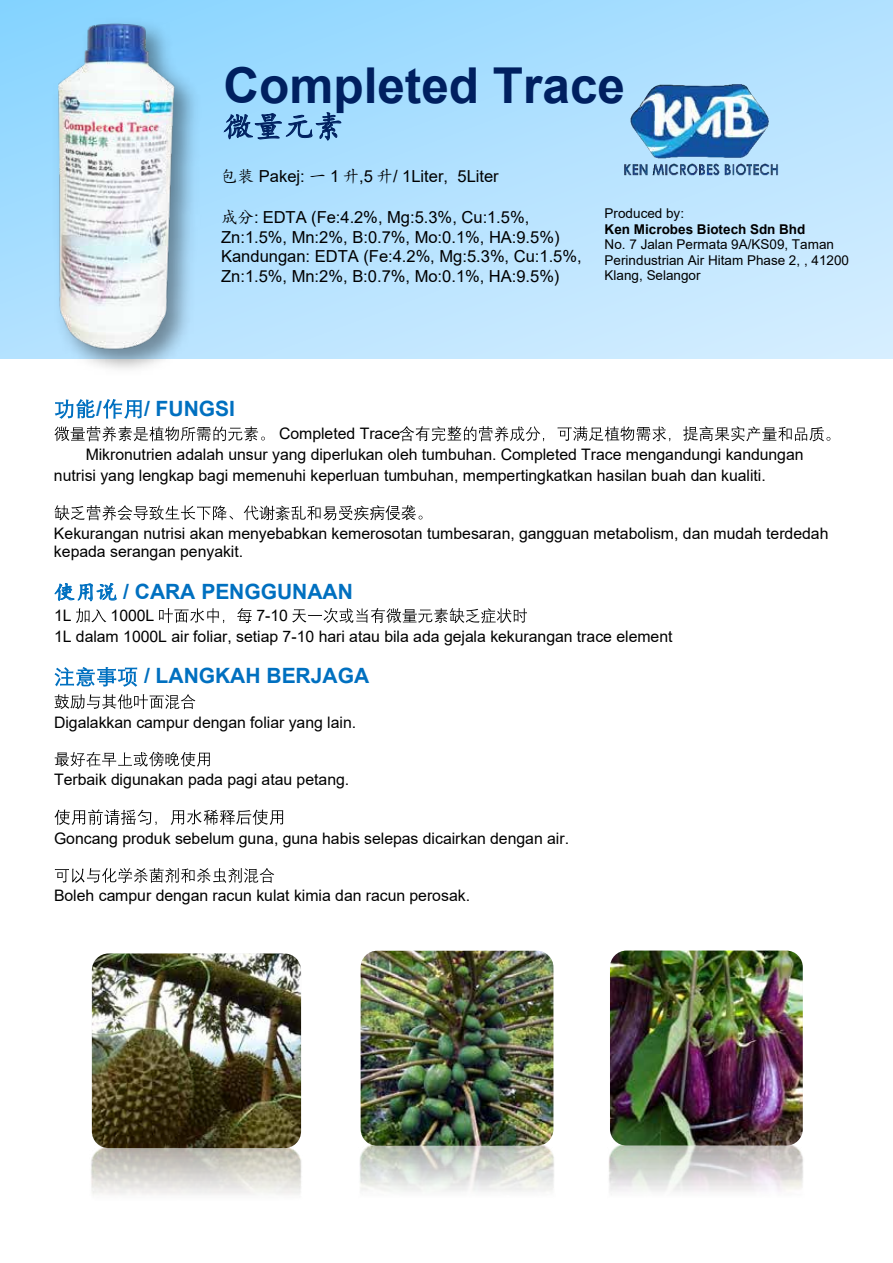
<style>
.page{position:relative;width:893px;height:1263px;background:#fff}
.page>*{position:absolute;margin:0;border:0;box-sizing:border-box;transform-origin:0 0}
.t1{font:700 49.5px "Arial";color:#002060}
.t2{font:30px "Kai Ti";color:#002060}
.t3{font:700 21px "Arial";color:#0070c0}
.t4{font:16.5px/19.8px "Arial";color:#000}
.t5{font:15.9px/18.1px "Arial";color:#000}
.t6{font:13.5px/15.5px "Arial";color:#000}
.t7{font:700 13.5px "Arial";color:#000}
.s1{font-family:"Kai Ti"}
.s2{font-family:"Kai Ti";font-weight:400}
</style>
<div class="page">
<svg style="left:0;top:0;width:893px;height:359px"></svg>
<svg style="left:55px;top:399px;width:40px;height:20px"></svg>
<svg style="left:103px;top:399px;width:39px;height:20px"></svg>
<svg style="left:54px;top:426px;width:211px;height:15px"></svg>
<svg style="left:399px;top:426px;width:431px;height:15px"></svg>
<svg style="left:55px;top:505px;width:368px;height:15px"></svg>
<svg style="left:54px;top:583px;width:63px;height:19px"></svg>
<svg style="left:76px;top:608px;width:30px;height:15px"></svg>
<svg style="left:159px;top:608px;width:93px;height:15px"></svg>
<svg style="left:292px;top:608px;width:235px;height:15px"></svg>
<svg style="left:55px;top:667px;width:82px;height:20px"></svg>
<svg style="left:55px;top:694px;width:140px;height:15px"></svg>
<svg style="left:54px;top:809px;width:229px;height:16px"></svg>
<svg style="left:55px;top:868px;width:219px;height:15px"></svg>
<svg style="left:223px;top:112px;width:118px;height:29px"></svg>
<img style="left:91px;top:1148px;width:211px;height:47px">
<img style="left:92px;top:953px;width:209px;height:195px">
<img style="left:360px;top:1146px;width:194px;height:46px">
<img style="left:361px;top:951px;width:192px;height:195px">
<img style="left:609px;top:1145px;width:194px;height:47px">
<img style="left:610px;top:950px;width:193px;height:195px">
<img style="left:604px;top:61px;width:194px;height:137px">
<svg style="left:55px;top:752px;width:155px;height:15px"></svg>
<img style="left:45px;top:10px;width:162px;height:359px">
<img style="left:55px;top:21px;width:123px;height:335px">
<h1 class="t1" style="left:223px;top:67px;width:403px">Completed Trace</h1>
<h2 class="t2" style="left:223px;top:111px;width:122px">微量元素</h2>
<p class="t4" style="left:221px;top:168px;width:279px"><span class="s1">包装</span> Pakej: <span class="s1">一</span> 1 <span class="s1">升</span>,5 <span class="s1">升</span>/ 1Liter, 5Liter</p>
<p class="t4" style="left:221px;top:208px;width:362px"><span class="s1">成分</span>: EDTA (Fe:4.2%, Mg:5.3%, Cu:1.5%, Zn:1.5%, Mn:2%, B:0.7%, Mo:0.1%, HA:9.5%)<br>Kandungan: EDTA (Fe:4.2%, Mg:5.3%, Cu:1.5%, Zn:1.5%, Mn:2%, B:0.7%, Mo:0.1%, HA:9.5%)</p>
<p class="t6" style="left:605px;top:207px;width:81px">Produced by:</p>
<p class="t7" style="left:605px;top:224px;width:202px">Ken Microbes Biotech Sdn Bhd</p>
<p class="t6" style="left:605px;top:238px;width:246px">No. 7 Jalan Permata 9A/KS09, Taman<br>Perindustrian Air Hitam Phase 2, , 41200<br>Klang, Selangor</p>
<h3 class="t3" style="left:96px;top:400px;width:7px">/</h3>
<h3 class="t3" style="left:144px;top:400px;width:93px">/ FUNGSI</h3>
<p class="t5" style="left:279px;top:426px;width:123px">Completed Trace</p>
<p class="t5" style="left:86px;top:447px;width:719px">Mikronutrien adalah unsur yang diperlukan oleh tumbuhan. Completed Trace mengandungi kandungan</p>
<p class="t5" style="left:54px;top:468px;width:714px">nutrisi yang lengkap bagi memenuhi keperluan tumbuhan, mempertingkatkan hasilan buah dan kualiti.</p>
<p class="t5" style="left:54px;top:525px;width:776px">Kekurangan nutrisi akan menyebabkan kemerosotan tumbesaran, gangguan metabolism, dan mudah terdedah kepada serangan penyakit.</p>
<h3 class="t3" style="left:54px;top:584px;width:300px"><span class="s2">使用说</span> / CARA PENGGUNAAN</h3>
<p class="t5" style="left:54px;top:607px;width:19px">1L</p>
<p class="t5" style="left:111px;top:607px;width:45px">1000L</p>
<p class="t5" style="left:54px;top:606px;width:620px;line-height:20.9px;text-indent:202px">7-10<br>1L dalam 1000L air foliar, setiap 7-10 hari atau bila ada gejala kekurangan trace element</p>
<h3 class="t3" style="left:144px;top:668px;width:227px">/ LANGKAH BERJAGA</h3>
<p class="t5" style="left:54px;top:714px;width:304px">Digalakkan campur dengan foliar yang lain.</p>
<p class="t5" style="left:54px;top:772px;width:297px">Terbaik digunakan pada pagi atau petang.</p>
<p class="t5" style="left:54px;top:830px;width:517px">Goncang produk sebelum guna, guna habis selepas dicairkan dengan air.</p>
<p class="t5" style="left:54px;top:888px;width:418px">Boleh campur dengan racun kulat kimia dan racun perosak.</p>
</div>
